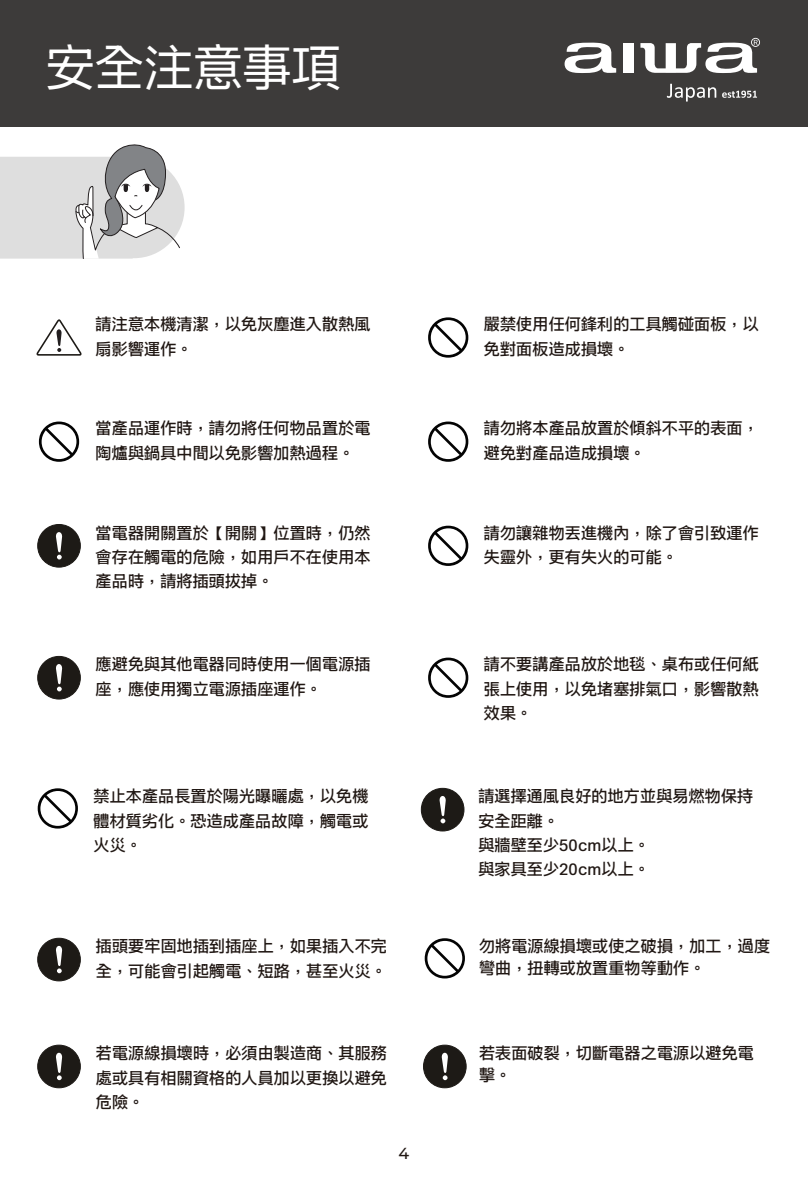
<style>
.page{position:relative;width:808px;height:1191px;background:#fff}
.page>*{position:absolute;margin:0;border:0;box-sizing:border-box;transform-origin:0 0}
.t1{font:49.2px "ARVFJX Hei B5 Wr W";color:#fff}
.t2{font:16px/24.4px "ARVFJX Hei B5 Wr W";letter-spacing:.01em;color:#211814}
.t3{font:500 16px "Montserrat";color:#211814}
</style>
<div class="page">
<svg style="left:425px;top:938px;width:40px;height:40px"></svg>
<div style="left:38px;top:938px;width:42px;height:43px;background:#1d1a16;border-radius:50%"></div>
<div style="left:38px;top:938px;width:43px;height:43px;border:1px solid #1d1a16;border-radius:50%"></div>
<svg style="left:56px;top:946px;width:6px;height:27px"></svg>
<div style="left:423px;top:1045px;width:43px;height:42px;background:#1d1a16;border-radius:50%"></div>
<div style="left:423px;top:1045px;width:43px;height:43px;border:1px solid #1d1a16;border-radius:50%"></div>
<svg style="left:441px;top:1052px;width:7px;height:28px"></svg>
<div style="left:38px;top:1045px;width:42px;height:42px;background:#1d1a16;border-radius:50%"></div>
<div style="left:38px;top:1045px;width:43px;height:43px;border:1px solid #1d1a16;border-radius:50%"></div>
<svg style="left:56px;top:1052px;width:6px;height:28px"></svg>
<div style="left:421px;top:788px;width:43px;height:43px;background:#1d1a16;border-radius:50%"></div>
<div style="left:421px;top:788px;width:43px;height:43px;border:1px solid #1d1a16;border-radius:50%"></div>
<svg style="left:439px;top:796px;width:7px;height:27px"></svg>
<svg style="left:38px;top:788px;width:40px;height:40px"></svg>
<div style="left:0;top:0;width:808px;height:126px;background:#3d3b3a"></div>
<svg style="left:0;top:144px;width:185px;height:115px"></svg>
<svg style="left:36px;top:319px;width:46px;height:37px"></svg>
<svg style="left:428px;top:317px;width:40px;height:41px"></svg>
<svg style="left:428px;top:421px;width:40px;height:41px"></svg>
<svg style="left:39px;top:421px;width:40px;height:41px"></svg>
<div style="left:38px;top:524px;width:42px;height:43px;background:#1d1a16;border-radius:50%"></div>
<div style="left:38px;top:524px;width:43px;height:43px;border:1px solid #1d1a16;border-radius:50%"></div>
<svg style="left:56px;top:532px;width:6px;height:27px"></svg>
<svg style="left:428px;top:525px;width:40px;height:41px"></svg>
<div style="left:38px;top:656px;width:42px;height:43px;background:#1d1a16;border-radius:50%"></div>
<div style="left:38px;top:656px;width:43px;height:43px;border:1px solid #1d1a16;border-radius:50%"></div>
<svg style="left:56px;top:664px;width:6px;height:27px"></svg>
<svg style="left:428px;top:657px;width:40px;height:41px"></svg>
<svg style="left:667px;top:84px;width:49px;height:18px"></svg>
<svg style="left:722px;top:91px;width:35px;height:7px"></svg>
<svg style="left:564px;top:42px;width:52px;height:31px"></svg>
<div style="left:623px;top:43px;width:10px;height:30px;background:#fff"></div>
<svg style="left:640px;top:38px;width:120px;height:35px"></svg>
<h1 class="t1" style="left:46px;top:40px;width:297px">安全注意事項</h1>
<p class="t2" style="left:96px;top:313px;width:276px">請注意本機清潔，以免灰塵進入散熱風扇影響運作。</p>
<p class="t2" style="left:484px;top:313px;width:276px">嚴禁使用任何鋒利的工具觸碰面板，以免對面板造成損壞。</p>
<p class="t2" style="left:96px;top:417px;width:276px">當產品運作時，請勿將任何物品置於電陶爐與鍋具中間以免影響加熱過程。</p>
<p class="t2" style="left:484px;top:417px;width:276px">請勿將本產品放置於傾斜不平的表面，避免對產品造成損壞。</p>
<p class="t2" style="left:96px;top:521px;width:276px;text-align:justify">當電器開關置於【開關】位置時，仍然會存在觸電的危險，如用戶不在使用本產品時，請將插頭拔掉。</p>
<p class="t2" style="left:484px;top:521px;width:276px">請勿讓雜物丟進機內，除了會引致運作失靈外，更有失火的可能。</p>
<p class="t2" style="left:96px;top:653px;width:276px">應避免與其他電器同時使用一個電源插座，應使用獨立電源插座運作。</p>
<p class="t2" style="left:484px;top:653px;width:276px;text-align:justify">請不要講產品放於地毯、桌布或任何紙張上使用，以免堵塞排氣口，影響散熱效果。</p>
<p class="t2" style="left:94px;top:784px;width:276px;text-align:justify">禁止本產品長置於陽光曝曬處，以免機體材質劣化。恐造成產品故障，觸電或火災。</p>
<p class="t2" style="left:478px;top:784px;width:276px">請選擇通風良好的地方並與易燃物保持安全距離。<br>與牆壁至少50cm以上。<br>與家具至少20cm以上。</p>
<p class="t2" style="left:96px;top:934px;width:292px">插頭要牢固地插到插座上，如果插入不完全，可能會引起觸電、短路，甚至火災。</p>
<p class="t2" style="left:479px;top:936px;width:292px;line-height:21.2px">勿將電源線損壞或使之破損，加工，過度彎曲，扭轉或放置重物等動作。</p>
<p class="t2" style="left:96px;top:1041px;width:292px;text-align:justify">若電源線損壞時，必須由製造商、其服務處或具有相關資格的人員加以更換以避免危險。</p>
<p class="t2" style="left:479px;top:1043px;width:276px;line-height:21.2px">若表面破裂，切斷電器之電源以避免電擊。</p>
<p class="t3" style="left:399px;top:1142px;width:12px">4</p>
</div>
